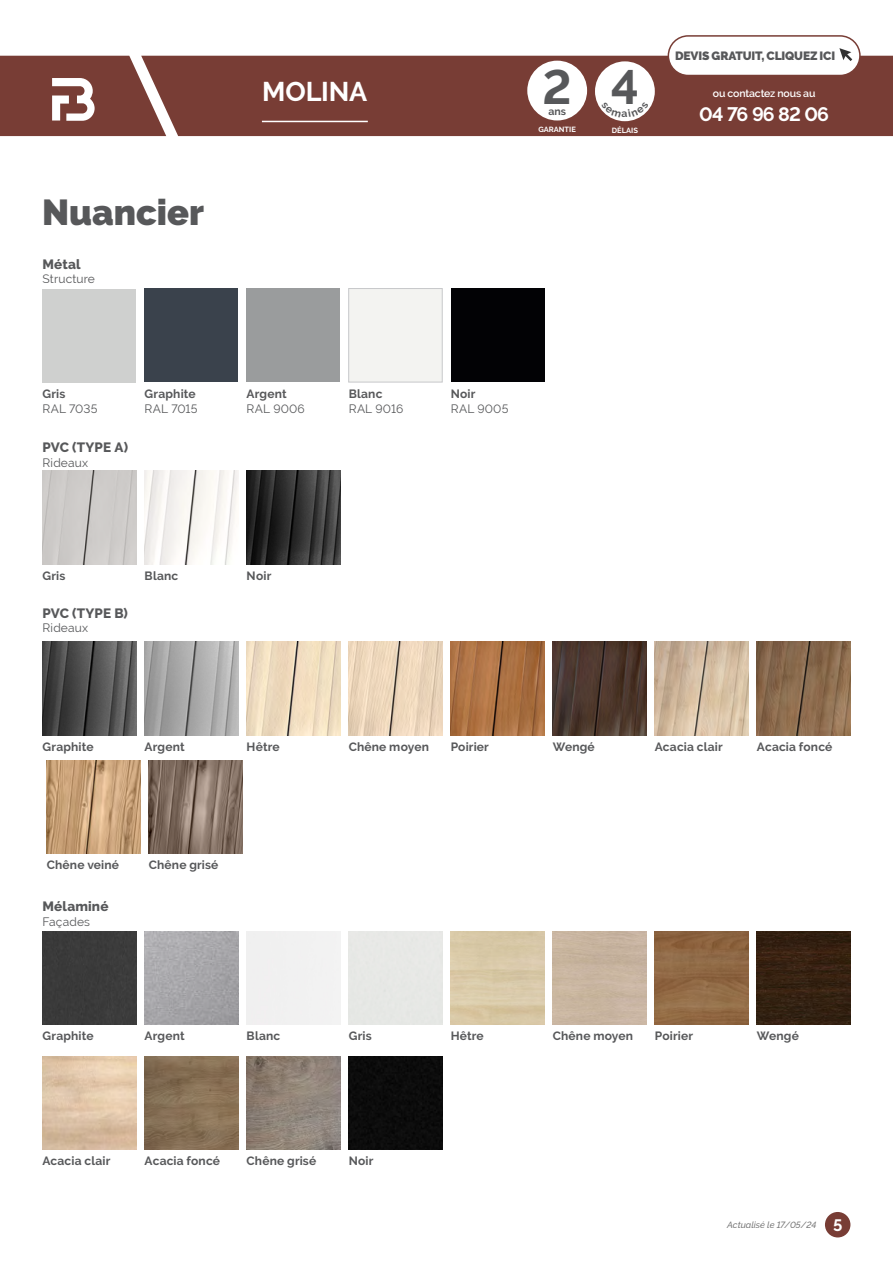
<style>
.page{position:relative;width:893px;height:1263px;background:#fff}
.page>*{position:absolute;margin:0;border:0;box-sizing:border-box;transform-origin:0 0}
.t1{font:700 48px "Raleway";color:#57585a}
.t2{font:900 36px "Raleway";color:#57585a}
.t3{font:700 27px "Raleway";color:#fff}
.t4{font:700 19.5px "Raleway";letter-spacing:-.045em;color:#fff}
.t5{font:800 13.5px "Raleway";letter-spacing:.01em;color:#57585a}
.t6{font:700 12px "Raleway";letter-spacing:.015em;color:#57585a}
.t7{font:12px "Raleway";letter-spacing:.01em;color:#57585a}
.t8{font:900 12px "Raleway";letter-spacing:-.01em;color:#57585a}
.t9{font:600 10.5px "Raleway";letter-spacing:-.01em;color:#fff}
.t10{font:700 10.5px "Raleway";color:#57585a}
.t11{font:italic 500 9px "Raleway";color:#787878}
.t12{font:700 7.5px "Raleway";color:#fff}
.s1{font-weight:700;font-style:normal;font-size:16.5px;color:#fff}
</style>
<div class="page">
<div style="left:43px;top:289px;width:93px;height:94px;background:#cfd0cf"></div>
<img style="left:43px;top:642px;width:93px;height:93px">
<div style="left:43px;top:931px;width:93px;height:94px;background:#3a3a3a"></div>
<img style="left:145px;top:1056px;width:93px;height:94px">
<img style="left:247px;top:1056px;width:93px;height:94px">
<div style="left:349px;top:1056px;width:93px;height:94px;background:#0c0c0c"></div>
<img style="left:145px;top:931px;width:93px;height:94px">
<img style="left:655px;top:931px;width:93px;height:94px">
<img style="left:757px;top:931px;width:93px;height:94px">
<img style="left:655px;top:642px;width:93px;height:93px">
<img style="left:757px;top:642px;width:93px;height:93px">
<img style="left:47px;top:760px;width:93px;height:94px">
<img style="left:149px;top:760px;width:93px;height:94px">
<img style="left:247px;top:471px;width:93px;height:93px">
<div style="left:43px;top:471px;width:93px;height:93px;background:#cecbc9"></div>
<img style="left:145px;top:471px;width:93px;height:93px">
<img style="left:145px;top:642px;width:93px;height:93px">
<img style="left:247px;top:642px;width:93px;height:93px">
<img style="left:349px;top:642px;width:93px;height:93px">
<img style="left:451px;top:642px;width:93px;height:93px">
<img style="left:553px;top:642px;width:93px;height:93px">
<div style="left:145px;top:288px;width:93px;height:94px;background:#3a424c"></div>
<div style="left:247px;top:288px;width:93px;height:94px;background:#9a9c9d"></div>
<div style="left:451px;top:288px;width:93px;height:94px;background:#020205"></div>
<div style="left:348px;top:288px;width:95px;height:94px;background:#f3f3f1;border:1px solid #c7c8ca"></div>
<div style="left:0;top:56px;width:893px;height:80px;background:#783d35"></div>
<hr style="left:262px;top:121px;width:106px;height:1px;background:#fff">
<div style="left:825px;top:1212px;width:25px;height:25px;background:#783d35;border-radius:50%"></div>
<div style="left:527px;top:61px;width:60px;height:59px;background:#fff;border-radius:50%"></div>
<div style="left:595px;top:61px;width:60px;height:60px;background:#fff;border-radius:50%"></div>
<svg style="left:52px;top:78px;width:43px;height:43px"></svg>
<div style="left:668px;top:36px;width:192px;height:39px;background:#fff;border-radius:20px"></div>
<div style="left:668px;top:35px;width:193px;height:41px;border:2px solid #783d35;border-radius:20px"></div>
<svg style="left:839px;top:48px;width:13px;height:13px"></svg>
<svg style="left:601px;top:109px;width:48px;height:9px"></svg>
<h2 class="t2" style="left:42px;top:192px;width:164px">Nuancier</h2>
<p class="t5" style="left:43px;top:256px;width:40px">Métal</p>
<p class="t7" style="left:43px;top:272px;width:54px">Structure</p>
<p class="t6" style="left:43px;top:387px;width:24px">Gris</p>
<p class="t7" style="left:43px;top:401px;width:56px">RAL 7035</p>
<p class="t5" style="left:43px;top:440px;width:87px">PVC (TYPE A)</p>
<p class="t7" style="left:43px;top:455px;width:47px">Rideaux</p>
<p class="t6" style="left:145px;top:387px;width:53px">Graphite</p>
<p class="t7" style="left:145px;top:401px;width:54px">RAL 7015</p>
<h3 class="t3" style="left:262px;top:76px;width:107px">Molina</h3>
<p class="t6" style="left:247px;top:387px;width:42px">Argent</p>
<p class="t7" style="left:247px;top:401px;width:60px">RAL 9006</p>
<p class="t6" style="left:349px;top:387px;width:35px">Blanc</p>
<p class="t7" style="left:349px;top:401px;width:56px">RAL 9016</p>
<p class="t6" style="left:43px;top:569px;width:24px">Gris</p>
<p class="t6" style="left:145px;top:569px;width:35px">Blanc</p>
<p class="t6" style="left:247px;top:569px;width:26px">Noir</p>
<p class="t5" style="left:43px;top:605px;width:87px">PVC (TYPE B)</p>
<p class="t7" style="left:43px;top:621px;width:47px">Rideaux</p>
<h1 class="t1" style="left:543px;top:59px;width:31px">2</h1>
<p class="t10" style="left:548px;top:105px;width:19px">ans</p>
<p class="t12" style="left:538px;top:125px;width:39px">GARANTIE</p>
<h1 class="t1" style="left:611px;top:60px;width:30px">4</h1>
<p class="t12" style="left:612px;top:126px;width:28px">DÉLAIS</p>
<p class="t8" style="left:675px;top:49px;width:162px">DEVIS GRATUIT, CLIQUEZ ICI</p>
<p class="t9" style="left:713px;top:88px;width:104px">ou contactez nous au</p>
<h3 class="t4" style="left:699px;top:103px;width:131px">04 76 96 82 06</h3>
<p class="t6" style="left:451px;top:387px;width:26px">Noir</p>
<p class="t7" style="left:451px;top:401px;width:59px">RAL 9005</p>
<p class="t6" style="left:43px;top:740px;width:53px">Graphite</p>
<p class="t6" style="left:145px;top:740px;width:42px">Argent</p>
<p class="t6" style="left:247px;top:740px;width:35px">Hêtre</p>
<p class="t6" style="left:349px;top:740px;width:82px">Chêne moyen</p>
<p class="t6" style="left:451px;top:740px;width:40px">Poirier</p>
<p class="t6" style="left:553px;top:740px;width:44px">Wengé</p>
<p class="t6" style="left:47px;top:858px;width:74px">Chêne veiné</p>
<p class="t6" style="left:149px;top:858px;width:71px">Chêne grisé</p>
<p class="t5" style="left:43px;top:899px;width:68px">Mélaminé</p>
<p class="t7" style="left:43px;top:914px;width:49px">Façades</p>
<p class="t6" style="left:655px;top:740px;width:69px">Acacia clair</p>
<p class="t6" style="left:757px;top:740px;width:77px">Acacia foncé</p>
<p class="t6" style="left:43px;top:1029px;width:53px">Graphite</p>
<p class="t6" style="left:145px;top:1029px;width:42px">Argent</p>
<p class="t6" style="left:247px;top:1029px;width:35px">Blanc</p>
<p class="t6" style="left:349px;top:1029px;width:24px">Gris</p>
<p class="t6" style="left:451px;top:1029px;width:35px">Hêtre</p>
<p class="t6" style="left:553px;top:1029px;width:82px">Chêne moyen</p>
<p class="t6" style="left:655px;top:1029px;width:40px">Poirier</p>
<p class="t6" style="left:757px;top:1029px;width:44px">Wengé</p>
<p class="t6" style="left:43px;top:1154px;width:69px">Acacia clair</p>
<p class="t6" style="left:145px;top:1154px;width:77px">Acacia foncé</p>
<p class="t6" style="left:247px;top:1154px;width:71px">Chêne grisé</p>
<p class="t6" style="left:349px;top:1154px;width:26px">Noir</p>
<p class="t11" style="left:727px;top:1219px;width:117px">Actualisé le 17/05/24 <span class="s1">5</span></p>
</div>
